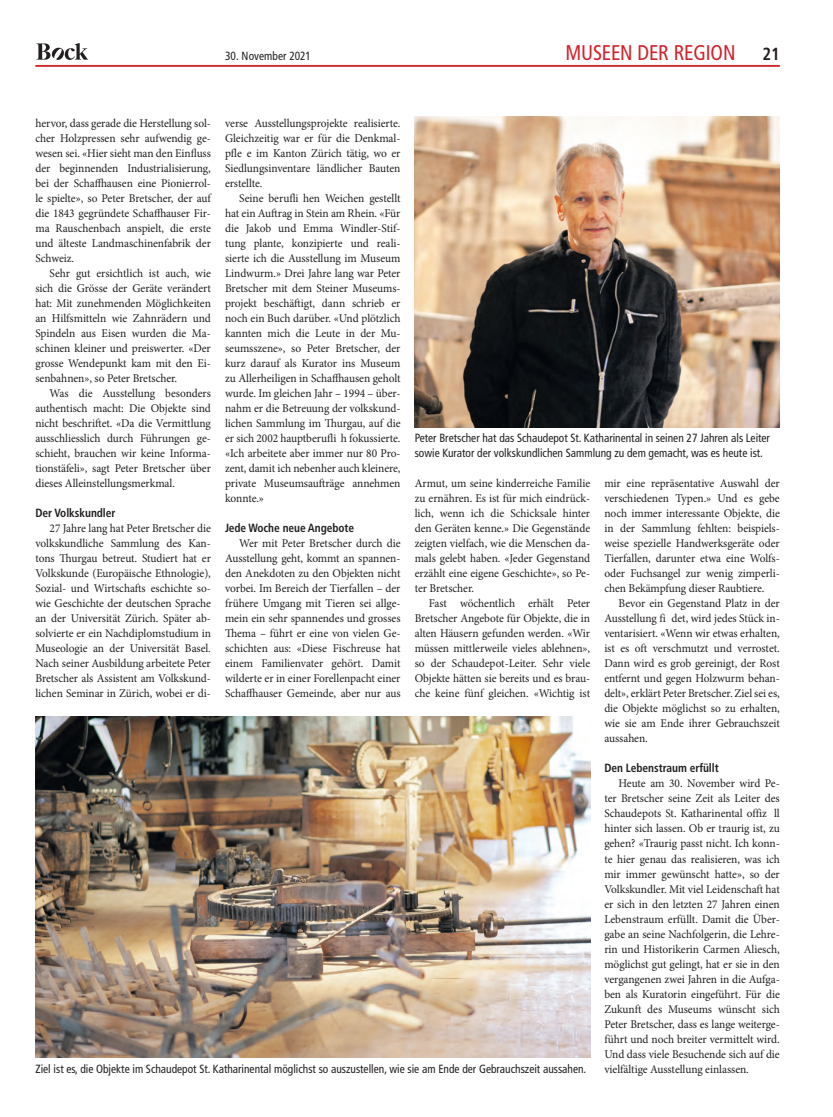
<style>
.page{position:relative;width:833px;height:1117px;background:#fff}
.page>*{position:absolute;margin:0;border:0;box-sizing:border-box;transform-origin:0 0}
.t1{font:condensed 21.25px "Frutiger LT Std";letter-spacing:-.01em;color:#d1232a;scale:.96 1}
.t2{font:700 condensed 17.5px "Frutiger LT Std";color:#231f20;scale:.96 1}
.t3{font:11.88px/15px "Minion Pro";letter-spacing:-.005em;color:#231f20;text-align:justify;scale:.96 1}
.t4{font:condensed 11.88px/15px "Frutiger LT Std";color:#231f20;scale:.96 1}
.t5{font:700 condensed 11.88px "Frutiger LT Std";letter-spacing:-.005em;color:#231f20;scale:.96 1}
</style>
<div class="page">
<hr style="left:35px;top:65px;width:745px;height:2px;background:#d1232a">
<svg style="left:36px;top:43px;width:52px;height:17px"></svg>
<img style="left:415px;top:116px;width:365px;height:311px">
<img style="left:35px;top:716px;width:555px;height:341px">
<p class="t4" style="left:225px;top:48px;width:91px">30. November 2021</p>
<h1 class="t1" style="left:565px;top:40px;width:179px">MUSEEN DER REGION</h1>
<h2 class="t2" style="left:762px;top:43px;width:20px">21</h2>
<p class="t3" style="left:225px;top:116px;width:184px">verse Ausstellungsprojekte realisierte.<br>Gleichzeitig war er für die Denkmal&shy;pfle e im Kanton Zürich tätig, wo er Siedlungsinventare ländlicher Bauten erstellte.</p>
<p class="t3" style="left:225px;top:191px;width:184px;text-indent:14px">Seine berufli hen Weichen gestellt hat ein Auftrag in Stein am Rhein. «Für die Jakob und Emma Windler-Stif&shy;tung plante, konzipierte und reali&shy;sierte ich die Ausstellung im Museum Lindwurm.» Drei Jahre lang war Peter Bretscher mit dem Steiner Museums&shy;projekt beschäftigt, dann schrieb er noch ein Buch darüber. «Und plötzlich kannten mich die Leute in der Mu&shy;seumsszene», so Peter Bretscher, der kurz darauf als Kurator ins Museum zu Allerheiligen in Schaffhausen geholt wurde. Im gleichen Jahr – 1994 – über&shy;nahm er die Betreuung der volkskund&shy;lichen Sammlung im Thurgau, auf die er sich 2002 hauptberufli h fokussierte. «Ich arbeitete aber immer nur 80 Pro&shy;zent, damit ich nebenher auch kleinere, private Museumsaufträge annehmen konnte.»</p>
<p class="t5" style="left:225px;top:521px;width:136px">Jede Woche neue Angebote</p>
<p class="t3" style="left:225px;top:536px;width:184px;text-indent:14px">Wer mit Peter Bretscher durch die Ausstellung geht, kommt an spannen&shy;den Anekdoten zu den Objekten nicht vorbei. Im Bereich der Tierfallen – der frühere Umgang mit Tieren sei allge&shy;mein ein sehr spannendes und grosses Thema – führt er eine von vielen Ge&shy;schichten aus: «Diese Fischreuse hat einem Familienvater gehört. Damit wilderte er in einer Forellenpacht einer Schaffhauser Gemeinde, aber nur aus</p>
<p class="t3" style="left:35px;top:116px;width:184px">hervor, dass gerade die Herstellung sol&shy;cher Holzpressen sehr aufwendig ge&shy;wesen sei. «Hier sieht man den Einfluss der beginnenden Industrialisierung, bei der Schaffhausen eine Pionierrol&shy;le spielte», so Peter Bretscher, der auf die 1843 gegründete Schaffhauser Fir&shy;ma Rauschenbach anspielt, die erste und älteste Landmaschinenfabrik der Schweiz.</p>
<p class="t3" style="left:35px;top:266px;width:184px;text-indent:14px">Sehr gut ersichtlich ist auch, wie sich die Grösse der Geräte verändert hat: Mit zunehmenden Möglichkeiten an Hilfsmitteln wie Zahnrädern und Spindeln aus Eisen wurden die Ma&shy;schinen kleiner und preiswerter. «Der grosse Wendepunkt kam mit den Ei&shy;senbahnen», so Peter Bretscher.</p>
<p class="t3" style="left:35px;top:386px;width:184px;text-indent:14px">Was die Ausstellung besonders authentisch macht: Die Objekte sind nicht beschriftet. «Da die Vermittlung ausschliesslich durch Führungen ge&shy;schieht, brauchen wir keine Informa&shy;tionstäfeli», sagt Peter Bretscher über dieses Alleinstellungsmerkmal.</p>
<p class="t5" style="left:35px;top:506px;width:85px">Der Volkskundler</p>
<p class="t3" style="left:35px;top:521px;width:184px;text-indent:14px">27 Jahre lang hat Peter Bretscher die volkskundliche Sammlung des Kan&shy;tons Thurgau betreut. Studiert hat er Volkskunde (Europäische Ethnologie), Sozial- und Wirtschafts eschichte so&shy;wie Geschichte der deutschen Sprache an der Universität Zürich. Später ab&shy;solvierte er ein Nachdiplomstudium in Museologie an der Universität Basel.<br>Nach seiner Ausbildung arbeitete Peter Bretscher als Assistent am Volkskund&shy;lichen Seminar in Zürich, wobei er di-</p>
<p class="t4" style="left:415px;top:430px;width:371px">Peter Bretscher hat das Schaudepot St. Katharinental in seinen 27 Jahren als Leiter sowie Kurator der volkskundlichen Sammlung zu dem gemacht, was es heute ist.</p>
<p class="t3" style="left:415px;top:476px;width:184px">Armut, um seine kinderreiche Familie zu ernähren. Es ist für mich eindrück&shy;lich, wenn ich die Schicksale hinter den Geräten kenne.» Die Gegenstände zeigten vielfach, wie die Menschen da&shy;mals gelebt haben. «Jeder Gegenstand erzählt eine eigene Geschichte», so Pe&shy;ter Bretscher.</p>
<p class="t3" style="left:415px;top:596px;width:184px;text-indent:14px">Fast wöchentlich erhält Peter Bretscher Angebote für Objekte, die in alten Häusern gefunden werden. «Wir müssen mittlerweile vieles ablehnen», so der Schaudepot-Leiter. Sehr viele Objekte hätten sie bereits und es brau&shy;che keine fünf gleichen. «Wichtig ist</p>
<p class="t3" style="left:604px;top:476px;width:184px">mir eine repräsentative Auswahl der verschiedenen Typen.» Und es gebe noch immer interessante Objekte, die in der Sammlung fehlten: beispiels&shy;weise spezielle Handwerksgeräte oder Tierfallen, darunter etwa eine Wolfs&shy;oder Fuchsangel zur wenig zimperli&shy;chen Bekämpfung dieser Raubtiere.</p>
<p class="t3" style="left:604px;top:596px;width:184px;text-indent:14px">Bevor ein Gegenstand Platz in der Ausstellung fi det, wird jedes Stück in&shy;ventarisiert. «Wenn wir etwas erhalten, ist es oft verschmutzt und verrostet.<br>Dann wird es grob gereinigt, der Rost entfernt und gegen Holzwurm behan&shy;delt», erklärt Peter Bretscher. Ziel sei es, die Objekte möglichst so zu erhalten, wie sie am Ende ihrer Gebrauchszeit aussahen.</p>
<p class="t5" style="left:604px;top:761px;width:121px">Den Lebenstraum erfüllt</p>
<p class="t3" style="left:604px;top:776px;width:184px;text-indent:14px">Heute am 30. November wird Pe&shy;ter Bretscher seine Zeit als Leiter des Schaudepots St. Katharinental offiz ll hinter sich lassen. Ob er traurig ist, zu gehen? «Traurig passt nicht. Ich konn&shy;te hier genau das realisieren, was ich mir immer gewünscht hatte», so der Volkskundler. Mit viel Leidenschaft hat er sich in den letzten 27 Jahren einen Lebenstraum erfüllt. Damit die Über&shy;gabe an seine Nachfolgerin, die Lehre&shy;rin und Historikerin Carmen Aliesch, möglichst gut gelingt, hat er sie in den vergangenen zwei Jahren in die Aufga&shy;ben als Kuratorin eingeführt. Für die Zukunft des Museums wünscht sich Peter Bretscher, dass es lange weiterge&shy;führt und noch breiter vermittelt wird.<br>Und dass viele Besuchende sich auf die vielfältige Ausstellung einlassen.</p>
<p class="t4" style="left:35px;top:1060px;width:575px">Ziel ist es, die Objekte im Schaudepot St. Katharinental möglichst so auszustellen, wie sie am Ende der Gebrauchszeit aussahen.</p>
</div>
